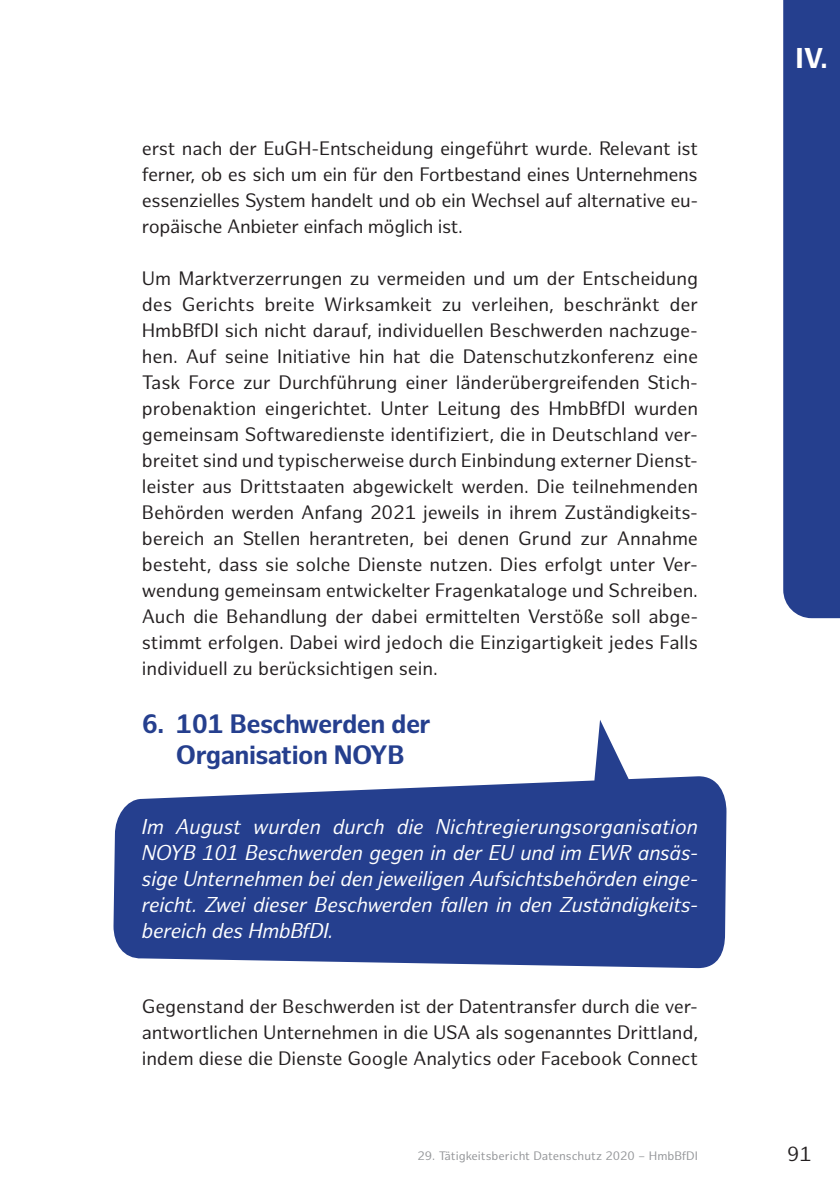
<style>
.page{position:relative;width:840px;height:1191px;background:#fff}
.page>*{position:absolute;margin:0;border:0;box-sizing:border-box;transform-origin:0 0}
.t1{font:700 28px "Hamburg Sans";color:#fff}
.t2{font:700 26px/31.2px "Hamburg Sans";letter-spacing:-.02em;color:#253f8e;text-align:center}
.t3{font:italic 21px/26px "Hamburg Sans";letter-spacing:-.01em;color:#fff;text-align:justify}
.t4{font:20px "Hamburg Sans";color:#231f20}
.t5{font:19px/26px "Hamburg Sans";letter-spacing:-.01em;color:#231f20;text-align:justify}
.t6{font:12px "Hamburg Sans";color:#939598}
</style>
<div class="page">
<svg style="left:783px;top:0;width:56px;height:618px;background:#2d4692"></svg>
<svg style="left:113px;top:720px;width:613px;height:248px;fill:#253f8e"></svg>
<p class="t5" style="left:142px;top:136px;width:557px">erst nach der EuGH-Entscheidung eingeführt wurde. Relevant ist ferner, ob es sich um ein für den Fortbestand eines Unternehmens essenzielles System handelt und ob ein Wechsel auf alternative eu&shy;ropäische Anbieter einfach möglich ist.</p>
<p class="t5" style="left:142px;top:266px;width:557px">Um Marktverzerrungen zu vermeiden und um der Entscheidung des Gerichts breite Wirksamkeit zu verleihen, beschränkt der HmbBfDI sich nicht darauf, individuellen Beschwerden nachzuge&shy;hen. Auf seine Initiative hin hat die Datenschutzkonferenz eine Task Force zur Durchführung einer länderübergreifenden Stich&shy;probenaktion eingerichtet. Unter Leitung des HmbBfDI wurden gemeinsam Softwaredienste identifiziert, die in Deutschland ver&shy;breitet sind und typischerweise durch Einbindung externer Dienst&shy;leister aus Drittstaaten abgewickelt werden. Die teilnehmenden Behörden werden Anfang 2021 jeweils in ihrem Zuständigkeits&shy;bereich an Stellen herantreten, bei denen Grund zur Annahme besteht, dass sie solche Dienste nutzen. Dies erfolgt unter Ver&shy;wendung gemeinsam entwickelter Fragenkataloge und Schreiben.<br>Auch die Behandlung der dabei ermittelten Verstöße soll abge&shy;stimmt erfolgen. Dabei wird jedoch die Einzigartigkeit jedes Falls individuell zu berücksichtigen sein.</p>
<h2 class="t2" style="left:142px;top:709px;width:290px">6. 101 Beschwerden der<br>Organisation NOYB</h2>
<p class="t3" style="left:142px;top:814px;width:557px">Im August wurden durch die Nichtregierungsorganisation NOYB 101 Beschwerden gegen in der EU und im EWR ansäs&shy;sige Unternehmen bei den jeweiligen Aufsichtsbehörden einge&shy;reicht. Zwei dieser Beschwerden fallen in den Zuständigkeits&shy;bereich des HmbBfDI.</p>
<p class="t5" style="left:142px;top:994px;width:557px">Gegenstand der Beschwerden ist der Datentransfer durch die ver&shy;antwortlichen Unternehmen in die USA als sogenanntes Drittland, indem diese die Dienste Google Analytics oder Facebook Connect</p>
<h1 class="t1" style="left:795px;top:42px;width:34px">IV.</h1>
<p class="t6" style="left:417px;top:1149px;width:282px">29. Tätigkeitsbericht Datenschutz 2020 – HmbBfDI</p>
<p class="t4" style="left:786px;top:1142px;width:26px">91</p>
</div>
